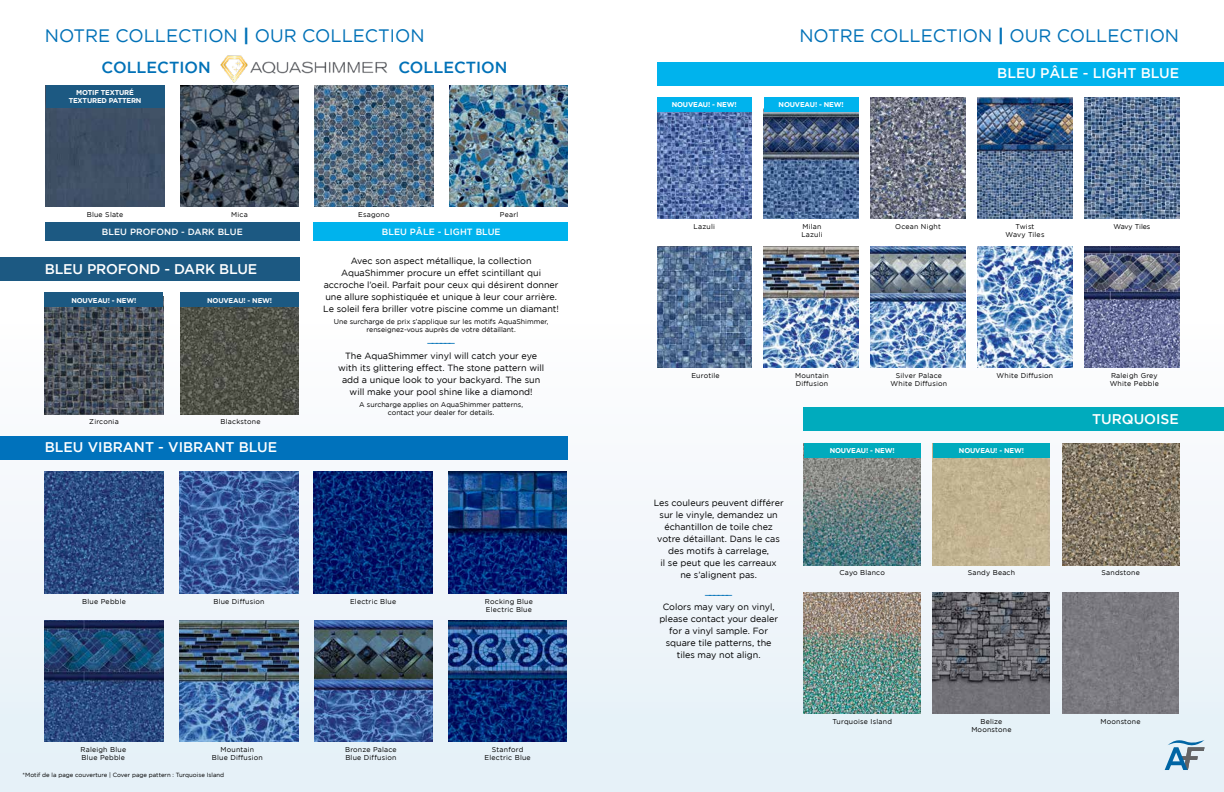
<style>
.page{position:relative;width:1224px;height:792px;background:#fff}
.page>*{position:absolute;margin:0;border:0;box-sizing:border-box;transform-origin:0 0}
.t1{font:18px "Gotham";color:#0071b7}
.t2{font:500 16px "Gotham";color:#0071b7}
.t3{font:500 14px "Gotham";color:#fff}
.t4{font:10px "Gotham";color:#0071b7}
.t5{font:9px/12px "Gotham";color:#000;text-align:center}
.t6{font:500 9px "Gotham";letter-spacing:.01em;color:#fff}
.t7{font:7px/8px "Gotham";letter-spacing:.03em;color:#000}
.t8{font:7px/8px "Gotham";color:#000;text-align:center}
.t9{font:700 7px/8px "Gotham";letter-spacing:-.02em;color:#fff;text-align:center}
.t10{font:7px "Gotham";letter-spacing:-.015em;color:#000}
.t11{font:6px "Gotham";color:#000}
.s1{font-weight:700}
</style>
<div class="page">
<div style="left:0;top:322px;width:612px;height:470px;background:linear-gradient(to bottom,#faf9fb,#e0ecf5)"></div>
<div style="left:612px;top:322px;width:612px;height:470px;background:#f0f5fa"></div>
<div style="left:657px;top:62px;width:567px;height:23px;background:#00b3ed"></div>
<div style="left:314px;top:223px;width:254px;height:18px;background:#00b3ed"></div>
<div style="left:46px;top:223px;width:254px;height:18px;background:#1c5982"></div>
<div style="left:803px;top:407px;width:421px;height:24px;background:#00abbd"></div>
<img style="left:933px;top:592px;width:117px;height:122px">
<img style="left:1062px;top:592px;width:117px;height:122px">
<img style="left:804px;top:592px;width:117px;height:122px">
<img style="left:45px;top:472px;width:118px;height:121px">
<img style="left:314px;top:472px;width:118px;height:121px">
<img style="left:180px;top:472px;width:118px;height:121px">
<img style="left:314px;top:620px;width:119px;height:122px">
<img style="left:180px;top:620px;width:118px;height:122px">
<img style="left:448px;top:620px;width:119px;height:122px">
<img style="left:45px;top:620px;width:118px;height:122px">
<img style="left:448px;top:472px;width:119px;height:121px">
<img style="left:1062px;top:444px;width:117px;height:121px">
<img style="left:45px;top:307px;width:118px;height:107px">
<div style="left:45px;top:293px;width:118px;height:14px;background:#1c5982"></div>
<img style="left:181px;top:307px;width:118px;height:107px">
<div style="left:181px;top:293px;width:118px;height:14px;background:#1c5982"></div>
<img style="left:933px;top:458px;width:117px;height:107px">
<div style="left:933px;top:444px;width:117px;height:14px;background:#00abbd"></div>
<img style="left:804px;top:458px;width:117px;height:107px">
<div style="left:804px;top:444px;width:117px;height:14px;background:#00abbd"></div>
<img style="left:764px;top:246px;width:94px;height:122px">
<img style="left:871px;top:246px;width:94px;height:122px">
<img style="left:1085px;top:246px;width:94px;height:122px">
<img style="left:978px;top:97px;width:94px;height:122px">
<img style="left:657px;top:246px;width:95px;height:122px">
<img style="left:871px;top:97px;width:94px;height:122px">
<img style="left:978px;top:246px;width:94px;height:122px">
<img style="left:1085px;top:97px;width:94px;height:122px">
<img style="left:657px;top:112px;width:95px;height:107px">
<div style="left:657px;top:97px;width:95px;height:15px;background:#00b3ed"></div>
<img style="left:764px;top:112px;width:94px;height:107px">
<div style="left:764px;top:97px;width:94px;height:15px;background:#00b3ed"></div>
<img style="left:180px;top:85px;width:119px;height:122px">
<img style="left:315px;top:85px;width:118px;height:122px">
<img style="left:449px;top:85px;width:119px;height:122px">
<div style="left:46px;top:108px;width:119px;height:99px;background:#3e4f65"></div>
<div style="left:46px;top:85px;width:119px;height:23px;background:#1c5982"></div>
<div style="left:0;top:257px;width:300px;height:24px;background:#1c5982"></div>
<div style="left:0;top:436px;width:568px;height:23px;background:#0072bc"></div>
<svg style="left:1165px;top:740px;width:39px;height:30px"></svg>
<img style="left:220px;top:55px;width:168px;height:28px">
<h1 class="t1" style="left:45px;top:25px;width:381px">NOTRE COLLECTION <span class="s1">|</span> OUR COLLECTION</h1>
<h2 class="t2" style="left:102px;top:58px;width:111px">COLLECTION</h2>
<h2 class="t2" style="left:398px;top:58px;width:111px">COLLECTION</h2>
<p class="t9" style="left:69px;top:88px;width:74px">MOTIF TEXTURÉ<br>TEXTURED PATTERN</p>
<p class="t7" style="left:87px;top:211px;width:38px">Blue Slate</p>
<p class="t7" style="left:231px;top:211px;width:18px">Mica</p>
<p class="t7" style="left:358px;top:211px;width:33px">Esagono</p>
<p class="t7" style="left:500px;top:211px;width:20px">Pearl</p>
<p class="t6" style="left:102px;top:227px;width:142px">BLEU PROFOND - DARK BLUE</p>
<p class="t6" style="left:382px;top:227px;width:120px">BLEU PÂLE - LIGHT BLUE</p>
<h3 class="t3" style="left:45px;top:261px;width:214px">BLEU PROFOND - DARK BLUE</h3>
<p class="t9" style="left:71px;top:296px;width:67px">NOUVEAU! - NEW!</p>
<p class="t7" style="left:89px;top:418px;width:31px">Zirconia</p>
<p class="t9" style="left:207px;top:296px;width:67px">NOUVEAU! - NEW!</p>
<p class="t7" style="left:221px;top:418px;width:41px">Blackstone</p>
<h3 class="t3" style="left:45px;top:439px;width:234px">BLEU VIBRANT - VIBRANT BLUE</h3>
<p class="t5" style="left:323px;top:255px;width:237px">Avec son aspect métallique, la collection AquaShimmer procure un effet scintillant qui accroche l’oeil. Parfait pour ceux qui désirent donner une allure sophistiquée et unique à leur cour arrière.<br>Le soleil fera briller votre piscine comme un diamant!</p>
<p class="t8" style="left:334px;top:318px;width:216px">Une surcharge de prix s’applique sur les motifs AquaShimmer, renseignez-vous auprès de votre détaillant.</p>
<p class="t4" style="left:428px;top:333px;width:29px">______</p>
<p class="t5" style="left:338px;top:350px;width:208px">The AquaShimmer vinyl will catch your eye with its glittering effect. The stone pattern will add a unique look to your backyard. The sun will make your pool shine like a diamond!</p>
<p class="t8" style="left:359px;top:401px;width:165px">A surcharge applies on AquaShimmer patterns, contact your dealer for details.</p>
<p class="t7" style="left:82px;top:597px;width:45px">Blue Pebble</p>
<p class="t7" style="left:213px;top:597px;width:53px">Blue Diffusion</p>
<p class="t7" style="left:350px;top:597px;width:48px">Electric Blue</p>
<p class="t7" style="left:485px;top:597px;width:50px">Rocking Blue<br>Electric Blue</p>
<p class="t7" style="left:80px;top:745px;width:47px">Raleigh Blue<br>Blue Pebble</p>
<p class="t7" style="left:212px;top:745px;width:53px;text-align:center">Mountain<br>Blue Diffusion</p>
<p class="t7" style="left:485px;top:745px;width:48px;text-align:center">Stanford<br>Electric Blue</p>
<p class="t7" style="left:345px;top:745px;width:53px">Bronze Palace<br>Blue Diffusion</p>
<p class="t11" style="left:23px;top:771px;width:203px">*Motif de la page couverture | Cover page pattern : Turquoise Island</p>
<p class="t9" style="left:672px;top:100px;width:67px">NOUVEAU! - NEW!</p>
<h1 class="t1" style="left:799px;top:25px;width:381px">NOTRE COLLECTION <span class="s1">|</span> OUR COLLECTION</h1>
<h3 class="t3" style="left:997px;top:65px;width:183px">BLEU PÂLE - LIGHT BLUE</h3>
<p class="t9" style="left:779px;top:100px;width:67px">NOUVEAU! - NEW!</p>
<p class="t7" style="left:801px;top:222px;width:23px">Milan<br>Lazuli</p>
<p class="t7" style="left:1006px;top:222px;width:40px;text-align:center">Twist<br>Wavy Tiles</p>
<p class="t7" style="left:694px;top:222px;width:23px">Lazuli</p>
<p class="t10" style="left:1113px;top:223px;width:39px">Wavy Tiles</p>
<p class="t7" style="left:895px;top:222px;width:47px">Ocean Night</p>
<p class="t7" style="left:691px;top:371px;width:30px">Eurotile</p>
<p class="t7" style="left:795px;top:371px;width:35px">Mountain<br>Diffusion</p>
<p class="t7" style="left:891px;top:371px;width:58px;text-align:center">Silver Palace<br>White Diffusion</p>
<p class="t7" style="left:1110px;top:371px;width:51px">Raleigh Grey<br>White Pebble</p>
<p class="t7" style="left:997px;top:371px;width:58px">White Diffusion</p>
<p class="t9" style="left:830px;top:447px;width:67px">NOUVEAU! - NEW!</p>
<p class="t9" style="left:959px;top:447px;width:67px">NOUVEAU! - NEW!</p>
<h3 class="t3" style="left:1092px;top:411px;width:88px">TURQUOISE</h3>
<p class="t5" style="left:654px;top:497px;width:131px">Les couleurs peuvent différer sur le vinyle, demandez un échantillon de toile chez votre détaillant. Dans le cas des motifs à carrelage,<br>il se peut que les carreaux<br>ne s’alignent pas.</p>
<p class="t4" style="left:705px;top:585px;width:29px">______</p>
<p class="t5" style="left:659px;top:601px;width:120px">Colors may vary on vinyl, please contact your dealer for a vinyl sample. For square tile patterns, the tiles may not align.</p>
<p class="t7" style="left:840px;top:568px;width:47px">Cayo Blanco</p>
<p class="t7" style="left:968px;top:568px;width:49px">Sandy Beach</p>
<p class="t7" style="left:1102px;top:568px;width:40px">Sandstone</p>
<p class="t7" style="left:832px;top:717px;width:61px">Turquoise Island</p>
<p class="t7" style="left:1100px;top:717px;width:42px">Moonstone</p>
<p class="t7" style="left:971px;top:717px;width:42px;text-align:center">Belize<br>Moonstone</p>
</div>
